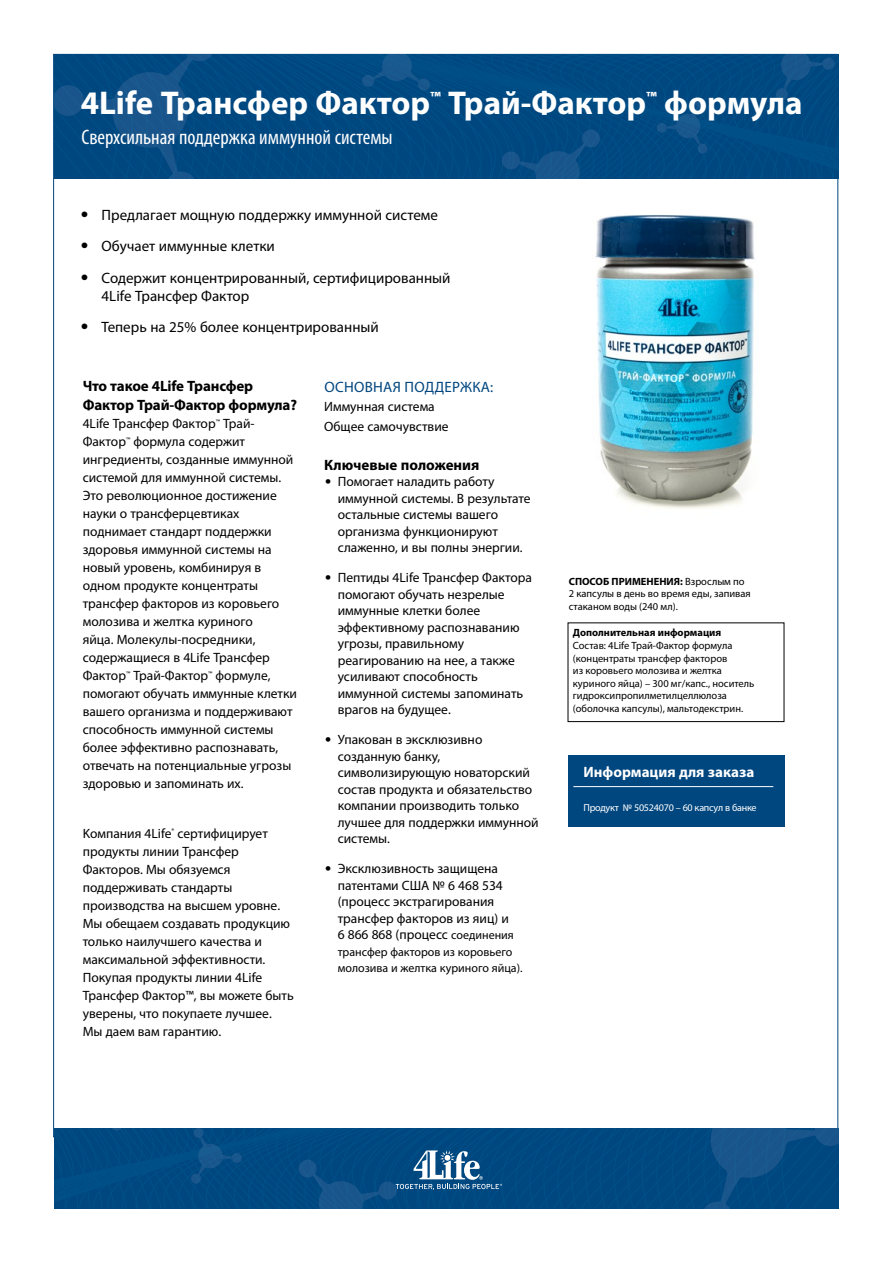
<style>
.page{position:relative;width:893px;height:1263px;background:#fff}
.page>*{position:absolute;margin:0;border:0;box-sizing:border-box;transform-origin:0 0}
.t1{font:700 33px "Myriad Pro";color:#fff}
.t2{font:condensed 21px "Myriad Pro";color:#fff}
.t3{font:15px/18px "Myriad Pro";color:#000}
.t4{font:700 15px/19.5px "Myriad Pro";letter-spacing:-.01em;color:#000}
.t5{font:700 15px "Myriad Pro";color:#fff}
.t6{font:15px "Myriad Pro";letter-spacing:.02em;color:#00467f}
.t7{font:13.5px/18px "Myriad Pro";color:#000}
.t8{font:12px/16.5px "Myriad Pro";color:#000}
.t9{font:10.5px/12.6px "Myriad Pro";color:#000}
.t10{font:700 10.5px "Myriad Pro";color:#000}
.t11{font:10.2px "Myriad Pro";letter-spacing:-.025em;color:#fff}
.s1{font-family:"Futura Std"}
.s2{font-family:"Galliard Std"}
.s3{font-size:12px}
.s4{font-weight:700}
</style>
<div class="page">
<svg style="left:54px;top:54px;width:785px;height:124px;background:#024982"></svg>
<svg style="left:54px;top:1129px;width:785px;height:80px;background:#064c84"></svg>
<div style="left:569px;top:756px;width:216px;height:71px;background:#00467f"></div>
<hr style="left:573px;top:786px;width:200px;height:1px;background:#fff">
<img style="left:595px;top:215px;width:160px;height:294px">
<div style="left:568px;top:622px;width:216px;height:100px;border:1px solid #000"></div>
<h1 class="t1" style="left:81px;top:81px;width:723px">4Life Трансфер Фактор<sup>™</sup> Трай-Фактор<sup>™</sup> формула</h1>
<h2 class="t2" style="left:82px;top:125px;width:313px">Сверхсильная поддержка иммунной системы</h2>
<p class="t3" style="left:80px;top:205px;width:359px"><span class="s1">•</span> Предлагает мощную поддержку иммунной системе</p>
<p class="t3" style="left:80px;top:237px;width:196px"><span class="s1">•</span> Обучает иммунные клетки</p>
<p class="t3" style="left:102px;top:268px;width:350px;text-indent:-22px"><span class="s1">•</span> Содержит концентрированный, сертифицированный<br>4Life Трансфер Фактор</p>
<p class="t3" style="left:80px;top:318px;width:300px"><span class="s1">•</span> Теперь на 25% более концентрированный</p>
<p class="t4" style="left:83px;top:375px;width:216px">Что такое 4Life Трансфер<br>Фактор Трай-Фактор формула?</p>
<p class="t7" style="left:83px;top:414px;width:216px">4Life Трансфер Фактор<sup>™</sup> Трай-<br>Фактор<sup>™</sup> формула содержит ингредиенты, созданные иммунной системой для иммунной системы.<br>Это революционное достижение науки о трансферцевтиках поднимает стандарт поддержки здоровья иммунной системы на новый уровень, комбинируя в одном продукте концентраты трансфер факторов из коровьего молозива и желтка куриного<br>яйца. Молекулы-посредники, содержащиеся в 4Life Трансфер<br>Фактор<sup>™</sup> Трай-Фактор<sup>™</sup> формуле, помогают обучать иммунные клетки вашего организма и поддерживают способность иммунной системы более эффективно распознавать, отвечать на потенциальные угрозы здоровью и запоминать их.</p>
<p class="t7" style="left:83px;top:824px;width:213px">Kомпания 4Life<sup>®</sup> сертифицирует продукты линии Трансфер<br>Факторов. Мы обязуемся поддерживать стандарты производства на высшем уровне.<br>Мы обещаем создавать продукцию только наилучшего качества и максимальной эффективности.<br>Покупая продукты линии 4Life<br>Трансфер Фактор™, вы можете быть уверены, что покупаете лучшее.<br>Мы даем вам гарантию.</p>
<p class="t6" style="left:324px;top:377px;width:171px">ОСНОВНАЯ ПОДДЕРЖКА:</p>
<p class="t7" style="left:324px;top:397px;width:126px;line-height:19.5px">Иммунная система<br>Общее самочувствие</p>
<p class="t4" style="left:324px;top:454px;width:157px">Ключевые положения</p>
<p class="t7" style="left:338px;top:473px;width:194px;line-height:16.5px;text-indent:-14px"><span class="s2">•</span> Помогает наладить работу иммунной системы. В результате остальные системы вашего организма функционируют слаженно, и вы полны энергии.</p>
<p class="t7" style="left:338px;top:569px;width:196px;line-height:16.5px;text-indent:-14px"><span class="s2">•</span> Пептиды 4Life Трансфер Фактора помогают обучать незрелые иммунные клетки более эффективному распознаванию угрозы, правильному реагированию на нее, а также усиливают способность иммунной системы запоминать врагов на будущее.</p>
<p class="t7" style="left:338px;top:731px;width:202px;line-height:16.5px;text-indent:-14px"><span class="s2">•</span> Упакован в эксклюзивно созданную банку, символизирующую новаторский состав продукта и обязательство компании производить только лучшее для поддержки иммунной системы.</p>
<p class="t7" style="left:338px;top:860px;width:178px;line-height:16.5px;text-indent:-14px"><span class="s2">•</span> Эксклюзивность защищена патентами США № 6 468 534 (процесс экстрагирования трансфер факторов из яиц) и<br>6 866 868 (процесс <span class="s3">соединения</span></p>
<p class="t8" style="left:338px;top:943px;width:186px">трансфер факторов из коровьего молозива и желтка куриного яйца).</p>
<p class="t9" style="left:569px;top:574px;width:184px"><span class="s4">СПОСОБ ПРИМЕНЕНИЯ:</span> Взрослым по<br>2 капсулы в день во время еды, запивая стаканом воды (240 мл).</p>
<p class="t10" style="left:573px;top:626px;width:150px">Дополнительная информация</p>
<p class="t9" style="left:573px;top:639px;width:183px">Состав: 4Life Трай-Фактор формула (концентраты трансфер факторов<br>из коровьего молозива и желтка куриного яйца) – 300 мг/капс., носитель гидроксипропилметилцеллюлоза (оболочка капсулы), мальтодекстрин.</p>
<p class="t5" style="left:583px;top:762px;width:172px">Информация для заказа</p>
<p class="t11" style="left:583px;top:801px;width:175px">Продукт № 50524070 – 60 капсул в банке</p>
</div>
